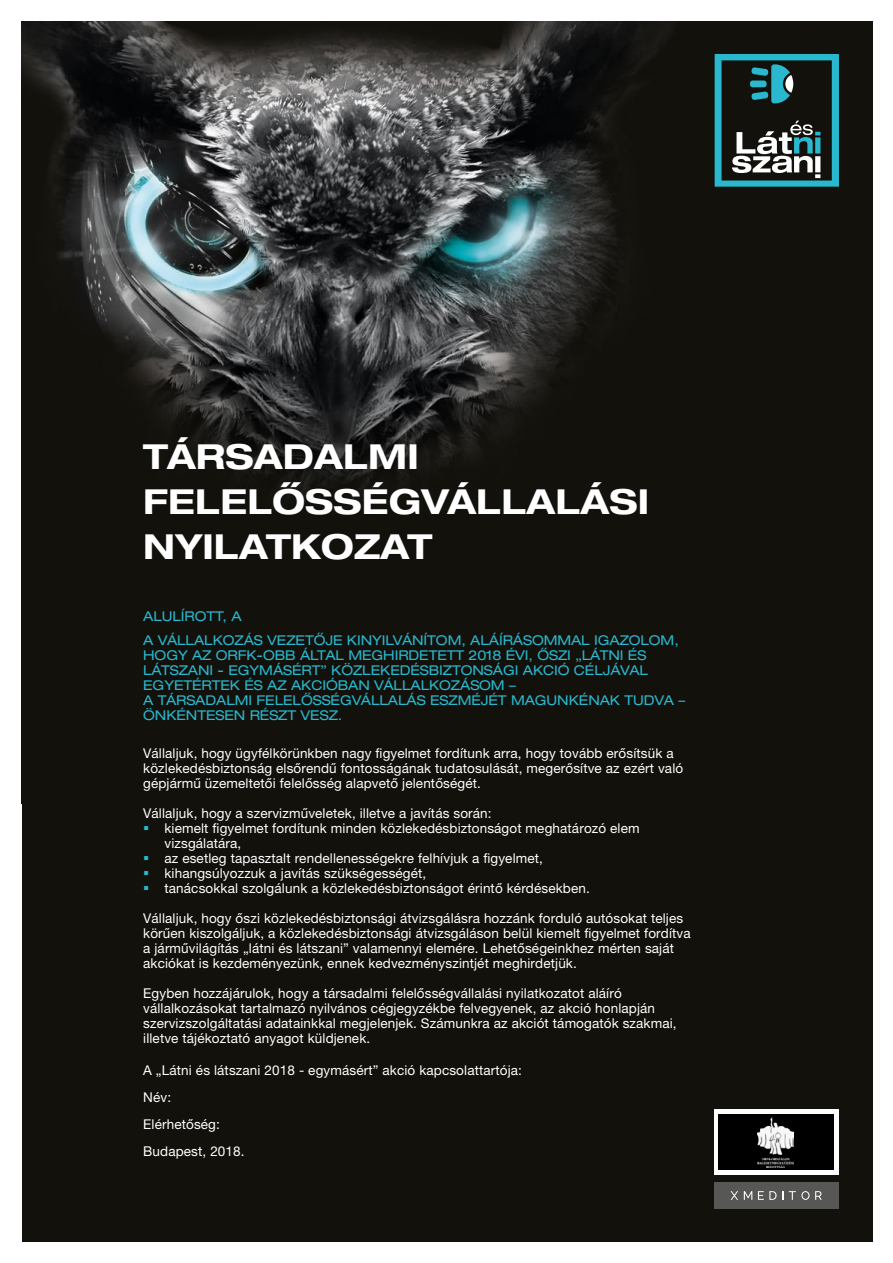
<style>
.page{position:relative;width:893px;height:1263px;background:#fff}
.page>*{position:absolute;margin:0;border:0;box-sizing:border-box;transform-origin:0 0}
.t1{font:700 expanded 34.5px/45px "Helvetica Neue LT Pro";letter-spacing:.005em;color:#fff}
.t2{font:13.5px/15px "Helvetica Neue LT Pro";letter-spacing:.01em;color:#fff}
.t3{font:expanded 13.5px/15px "Helvetica Neue LT Pro";letter-spacing:-.005em;color:#29b8ce}
.s1{color:#29b8ce}
</style>
<div class="page">
<div style="left:22px;top:21px;width:850px;height:1221px;background:#12110b"></div>
<img style="left:22px;top:21px;width:693px;height:479px">
<svg style="left:715px;top:54px;width:124px;height:133px"></svg>
<svg style="left:714px;top:1182px;width:125px;height:27px;background:#60605f"></svg>
<div style="left:714px;top:1109px;width:125px;height:66px;background:#fff"></div>
<div style="left:718px;top:1114px;width:116px;height:56px;background:#000"></div>
<img style="left:757px;top:1117px;width:36px;height:50px">
<h1 class="t1" style="left:143px;top:433px;width:507px">TÁRSADALMI<br>FELELŐSSÉGVÁLLALÁSI<br>NYILATKOZAT</h1>
<p class="t3" style="left:143px;top:604px;width:537px;line-height:23.5px">ALULÍROTT, A<br>A VÁLLALKOZÁS VEZETŐJE KINYILVÁNÍTOM, ALÁÍRÁSOMMAL IGAZOLOM,</p>
<p class="t3" style="left:143px;top:647px;width:543px">HOGY AZ ORFK-OBB ÁLTAL MEGHIRDETETT 2018 ÉVI, ŐSZI „LÁTNI ÉS LÁTSZANI - EGYMÁSÉRT” KÖZLEKEDÉSBIZTONSÁGI AKCIÓ CÉLJÁVAL EGYETÉRTEK ÉS AZ AKCIÓBAN VÁLLALKOZÁSOM –<br>A TÁRSADALMI FELELŐSSÉGVÁLLALÁS ESZMÉJÉT MAGUNKÉNAK TUDVA – ÖNKÉNTESEN RÉSZT VESZ.</p>
<p class="t2" style="left:143px;top:745px;width:541px">Vállaljuk, hogy ügyfélkörünkben nagy figyelmet fordítunk arra, hogy tovább erősítsük a közlekedésbiztonság elsőrendű fontosságának tudatosulását, megerősítve az ezért való gépjármű üzemeltetői felelősség alapvető jelentőségét.</p>
<p class="t2" style="left:143px;top:805px;width:350px">Vállaljuk, hogy a szervizműveletek, illetve a javítás során:</p>
<p class="t2" style="left:164px;top:820px;width:477px;text-indent:-21px"><span class="s1">▪</span> kiemelt figyelmet fordítunk minden közlekedésbiztonságot meghatározó elem vizsgálatára,</p>
<p class="t2" style="left:143px;top:850px;width:401px"><span class="s1">▪</span> az esetleg tapasztalt rendellenességekre felhívjuk a figyelmet,</p>
<p class="t2" style="left:143px;top:865px;width:285px"><span class="s1">▪</span> kihangsúlyozzuk a javítás szükségességét,</p>
<p class="t2" style="left:143px;top:880px;width:448px"><span class="s1">▪</span> tanácsokkal szolgálunk a közlekedésbiztonságot érintő kérdésekben.</p>
<p class="t2" style="left:143px;top:910px;width:549px">Vállaljuk, hogy őszi közlekedésbiztonsági átvizsgálásra hozzánk forduló autósokat teljes körűen kiszolgáljuk, a közlekedésbiztonsági átvizsgáláson belül kiemelt figyelmet fordítva a járművilágítás „látni és látszani” valamennyi elemére. Lehetőségeinkhez mérten saját akciókat is kezdeményezünk, ennek kedvezményszintjét meghirdetjük.</p>
<p class="t2" style="left:143px;top:985px;width:535px">Egyben hozzájárulok, hogy a társadalmi felelősségvállalási nyilatkozatot aláíró vállalkozásokat tartalmazó nyilvános cégjegyzékbe felvegyenek, az akció honlapján szervizszolgáltatási adatainkkal megjelenjek. Számunkra az akciót támogatók szakmai, illetve tájékoztató anyagot küldjenek.</p>
<p class="t2" style="left:143px;top:1057px;width:380px;line-height:27px">A „Látni és látszani 2018 - egymásért” akció kapcsolattartója:<br>Név:<br>Elérhetőség:<br>Budapest, 2018.</p>
</div>
